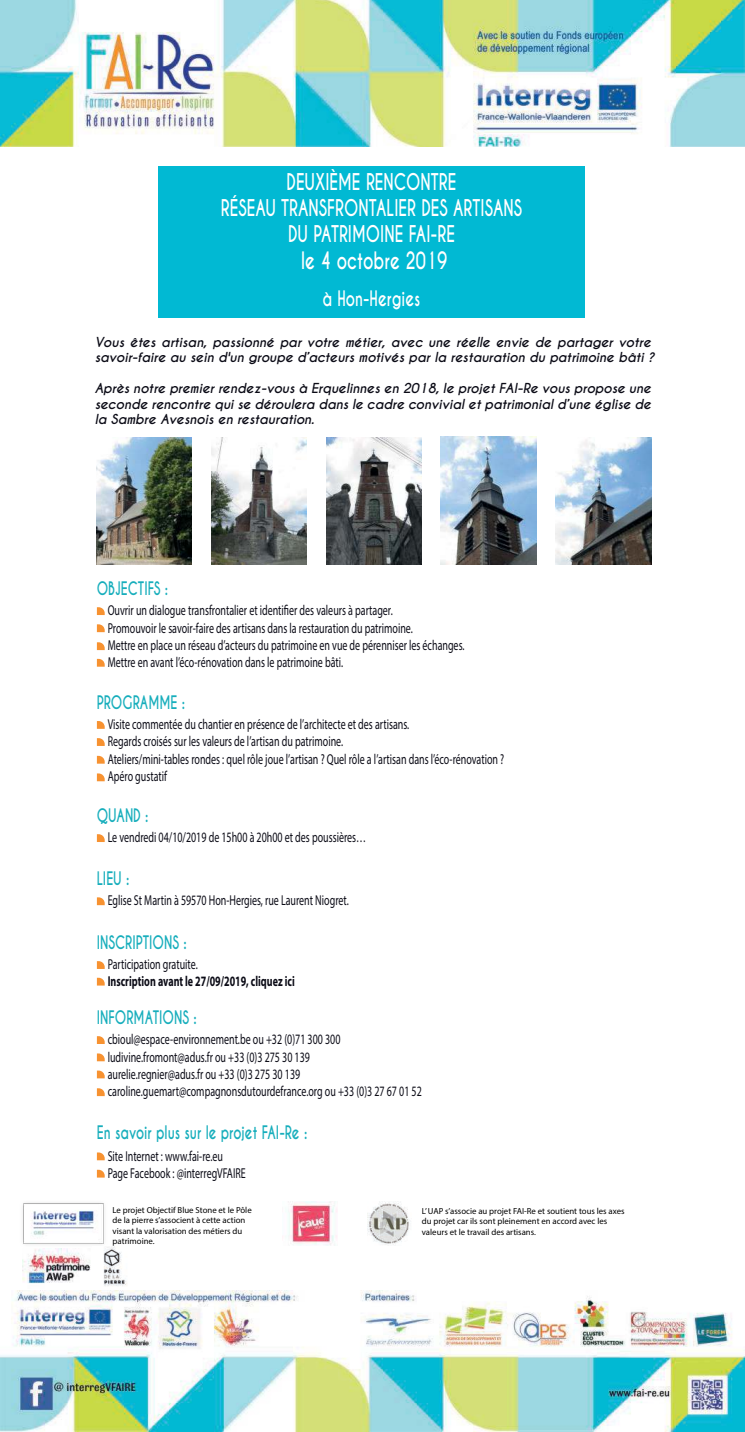
<style>
.page{position:relative;width:745px;height:1432px;background:#fff}
.page>*{position:absolute;margin:0;border:0;box-sizing:border-box;transform-origin:0 0}
.t1{font:700 22.5px "Caviar Dreams";color:#fff;scale:.72 1}
.t2{font:700 21.62px/26px "Caviar Dreams";color:#fff;text-align:center;scale:.72 1}
.t3{font:700 20px "Caviar Dreams";color:#fff;scale:.72 1}
.t4{font:700 17.5px "Caviar Dreams";color:#17aebc;scale:.72 1}
.t5{font:14.38px/17.2px "Myriad Pro";color:#0b0b16;scale:.7 1}
.t6{font:700 14.38px "Myriad Pro";color:#0b0b16;scale:.7 1}
.t7{font:italic 700 13px/15.5px "Caviar Dreams";letter-spacing:-.01em;color:#0b0b16}
.t8{font:8.75px/10.5px "Myriad Pro";color:#000}
</style>
<div class="page">
<div style="left:158px;top:166px;width:426px;height:152px;background:#01b9d3"></div>
<img style="left:0;top:0;width:744px;height:146px">
<svg style="left:97px;top:607px;width:8px;height:8px"></svg>
<svg style="left:97px;top:624px;width:8px;height:8px"></svg>
<svg style="left:97px;top:642px;width:8px;height:8px"></svg>
<svg style="left:97px;top:659px;width:8px;height:7px"></svg>
<svg style="left:97px;top:721px;width:8px;height:8px"></svg>
<svg style="left:97px;top:738px;width:8px;height:8px"></svg>
<svg style="left:97px;top:773px;width:8px;height:8px"></svg>
<svg style="left:97px;top:756px;width:8px;height:7px"></svg>
<svg style="left:97px;top:834px;width:8px;height:8px"></svg>
<svg style="left:97px;top:897px;width:8px;height:8px"></svg>
<svg style="left:97px;top:961px;width:8px;height:8px"></svg>
<svg style="left:97px;top:977px;width:8px;height:8px"></svg>
<svg style="left:97px;top:1036px;width:8px;height:8px"></svg>
<svg style="left:97px;top:1053px;width:8px;height:8px"></svg>
<svg style="left:97px;top:1070px;width:8px;height:8px"></svg>
<svg style="left:97px;top:1088px;width:8px;height:8px"></svg>
<svg style="left:97px;top:1152px;width:8px;height:8px"></svg>
<svg style="left:97px;top:1169px;width:8px;height:8px"></svg>
<img style="left:0;top:1290px;width:744px;height:141px">
<img style="left:97px;top:438px;width:95px;height:126px">
<img style="left:211px;top:437px;width:95px;height:127px">
<img style="left:326px;top:438px;width:95px;height:126px">
<img style="left:23px;top:1202px;width:81px;height:43px">
<img style="left:440px;top:437px;width:96px;height:127px">
<img style="left:555px;top:437px;width:96px;height:127px">
<img style="left:282px;top:1201px;width:55px;height:44px">
<img style="left:367px;top:1202px;width:42px;height:43px">
<img style="left:23px;top:1248px;width:68px;height:36px">
<img style="left:103px;top:1246px;width:24px;height:40px">
<h2 class="t2" style="left:221px;top:170px;width:420px">DEUXIÈME RENCONTRE<br>RÉSEAU TRANSFRONTALIER DES ARTISANS<br>DU PATRIMOINE FAI-RE</h2>
<h1 class="t1" style="left:301px;top:251px;width:205px">le 4 octobre 2019</h1>
<h3 class="t3" style="left:322px;top:290px;width:137px">à Hon-Hergies</h3>
<p class="t7" style="left:95px;top:335px;width:561px">Vous êtes artisan, passionné par votre métier, avec une réelle envie de partager votre savoir-faire au sein d'un groupe d’acteurs motivés par la restauration du patrimoine bâti ?</p>
<p class="t7" style="left:95px;top:381px;width:557px;text-align:justify">Après notre premier rendez-vous à Erquelinnes en 2018, le projet FAI-Re vous propose une seconde rencontre qui se déroulera dans le cadre convivial et patrimonial d’une église de la Sambre Avesnois en restauration.</p>
<p class="t4" style="left:97px;top:581px;width:101px">OBJECTIFS :</p>
<p class="t5" style="left:108px;top:603px;width:511px">Ouvrir un dialogue transfrontalier et identifier des valeurs à partager.<br>Promouvoir le savoir-faire des artisans dans la restauration du patrimoine.<br>Mettre en place un réseau d’acteurs du patrimoine en vue de pérenniser les échanges.<br>Mettre en avant l’éco-rénovation dans le patrimoine bâti.</p>
<p class="t4" style="left:97px;top:694px;width:124px">PROGRAMME :</p>
<p class="t5" style="left:108px;top:716px;width:567px">Visite commentée du chantier en présence de l’architecte et des artisans.<br>Regards croisés sur les valeurs de l’artisan du patrimoine.<br>Ateliers/mini-tables rondes : quel rôle joue l’artisan ? Quel rôle a l’artisan dans l’éco-rénovation ?<br>Apéro gustatif</p>
<p class="t4" style="left:97px;top:807px;width:74px">QUAND :</p>
<p class="t5" style="left:108px;top:830px;width:370px">Le vendredi 04/10/2019 de 15h00 à 20h00 et des poussières…</p>
<p class="t4" style="left:97px;top:871px;width:47px">LIEU :</p>
<p class="t5" style="left:108px;top:893px;width:346px">Eglise St Martin à 59570 Hon-Hergies, rue Laurent Niogret.</p>
<p class="t4" style="left:97px;top:934px;width:127px">INSCRIPTIONS :</p>
<p class="t5" style="left:108px;top:956px;width:130px">Participation gratuite.</p>
<p class="t6" style="left:108px;top:975px;width:268px">Inscription avant le 27/09/2019, cliquez ici</p>
<p class="t4" style="left:97px;top:1009px;width:140px">INFORMATIONS :</p>
<p class="t5" style="left:108px;top:1031px;width:450px">cbioul@espace-environnement.be ou +32 (0)71 300 300 ludivine.fromont@adus.fr ou +33 (0)3 275 30 139<br>aurelie.regnier@adus.fr ou +33 (0)3 275 30 139 caroline.guemart@compagnonsdutourdefrance.org ou +33 (0)3 27 67 01 52</p>
<p class="t4" style="left:97px;top:1124px;width:294px">En savoir plus sur le projet FAI-Re :</p>
<p class="t5" style="left:108px;top:1148px;width:199px">Site Internet : www.fai-re.eu<br>Page Facebook : @interregVFAIRE</p>
<p class="t8" style="left:112px;top:1204px;width:140px">Le projet Objectif Blue Stone et le Pôle de la pierre s’associent à cette action visant la valorisation des métiers du patrimoine.</p>
<p class="t8" style="left:421px;top:1206px;width:204px">L’ UAP s’associe au projet FAI-Re et soutient tous les axes du projet car ils sont pleinement en accord avec les valeurs et le travail des artisans.</p>
</div>
